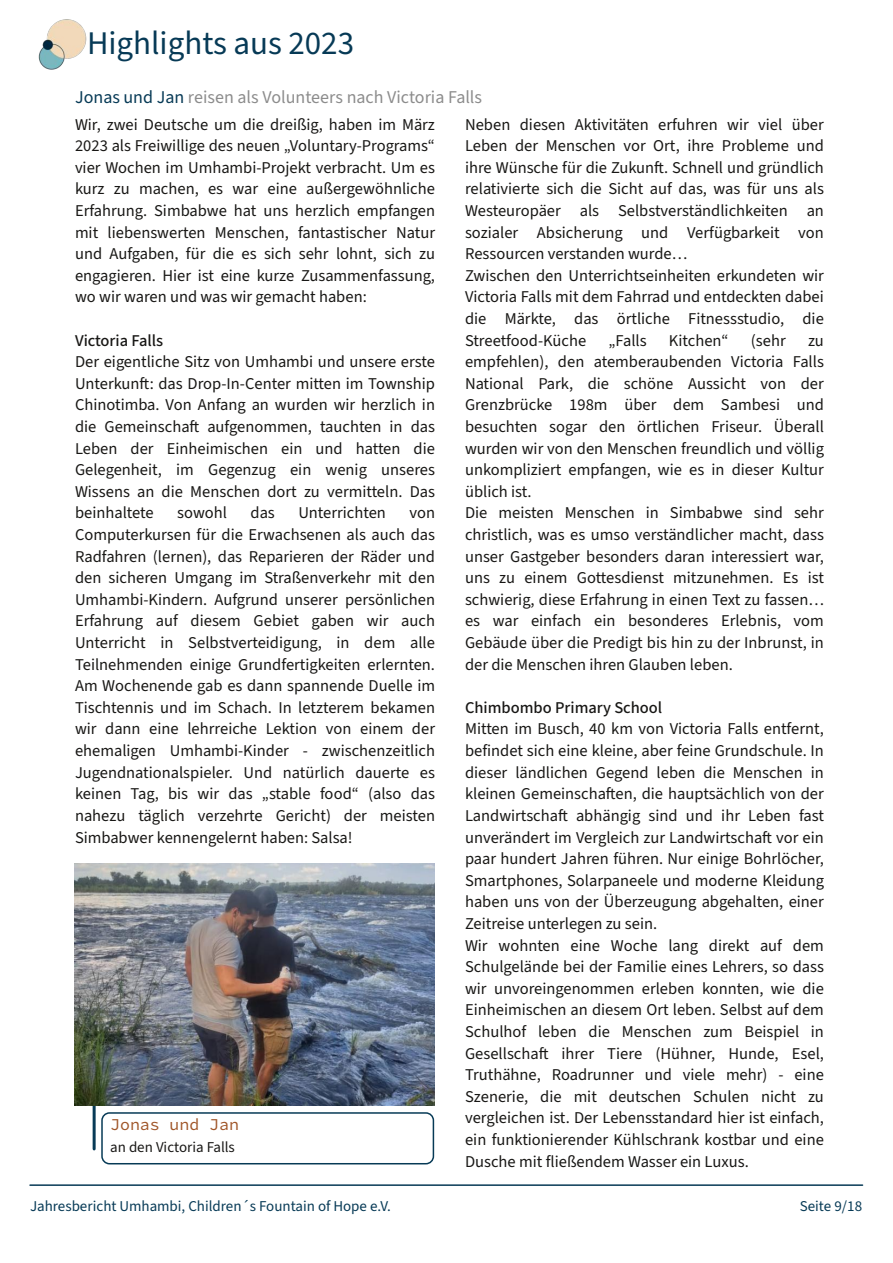
<style>
.page{position:relative;width:893px;height:1263px;background:#fff}
.page>*{position:absolute;margin:0;border:0;box-sizing:border-box;transform-origin:0 0}
.t1{font:33px "Source Sans 3";color:#073a56}
.t2{font:18px "Source Sans 3";letter-spacing:.005em;color:#8c8c8c}
.t3{font:16.5px/21.6px "Source Sans 3";color:#181715;text-align:justify}
.t4{font:500 16.5px "Source Sans 3";color:#181715}
.t5{font:16.5px "Source Code Pro";color:#a05629}
.t6{font:15px "Source Sans 3";color:#073a56}
.t7{font:15px "Source Sans 3";letter-spacing:-.005em;color:#181715}
.s1{color:#073a56}
</style>
<div class="page">
<hr style="left:30px;top:1184px;width:832px;height:2px;background:#073a56">
<img style="left:38px;top:20px;width:49px;height:49px">
<hr style="left:93px;top:924px;width:3px;height:225px;background:#073a56">
<img style="left:74px;top:863px;width:360px;height:242px">
<div style="left:101px;top:1112px;width:333px;height:52px;border:2px solid #073a56;border-radius:7px"></div>
<h1 class="t1" style="left:87px;top:21px;width:269px">Highlights aus 2023</h1>
<p class="t2" style="left:75px;top:85px;width:409px"><span class="s1">Jonas und Jan</span> reisen als Volunteers nach Victoria Falls</p>
<p class="t3" style="left:75px;top:113px;width:362px">Wir, zwei Deutsche um die dreißig, haben im März 2023 als Freiwillige des neuen „Voluntary‑Programs“ vier Wochen im Umhambi‑Projekt verbracht. Um es kurz zu machen, es war eine außergewöhnliche Erfahrung. Simbabwe hat uns herzlich empfangen mit liebenswerten Menschen, fantastischer Natur und Aufgaben, für die es sich sehr lohnt, sich zu engagieren. Hier ist eine kurze Zusammenfassung, wo wir waren und was wir gemacht haben:</p>
<p class="t4" style="left:75px;top:329px;width:90px">Victoria Falls</p>
<p class="t3" style="left:75px;top:351px;width:362px">Der eigentliche Sitz von Umhambi und unsere erste Unterkunft: das Drop‑In‑Center mitten im Township Chinotimba. Von Anfang an wurden wir herzlich in die Gemeinschaft aufgenommen, tauchten in das Leben der Einheimischen ein und hatten die Gelegenheit, im Gegenzug ein wenig unseres Wissens an die Menschen dort zu vermitteln. Das beinhaltete</p>
<p class="t3" style="left:465px;top:113px;width:360px;text-align:left">Neben diesen Aktivitäten erfuhren wir viel über Leben der Menschen vor Ort, ihre Probleme und ihre Wünsche für die Zukunft. Schnell und gründlich relativierte sich die Sicht auf das, was für uns als Westeuropäer als Selbstverständlichkeiten an sozialer Absicherung und Verfügbarkeit von Ressourcen verstanden wurde…<br>Zwischen den Unterrichtseinheiten erkundeten wir Victoria Falls mit dem Fahrrad und entdeckten dabei die Märkte, das örtliche Fitnessstudio, die Streetfood‑Küche</p>
<p class="t3" style="left:608px;top:329px;width:40px">„Falls</p>
<p class="t3" style="left:669px;top:329px;width:61px">Kitchen“</p>
<p class="t3" style="left:751px;top:329px;width:36px">(sehr</p>
<p class="t3" style="left:465px;top:329px;width:361px;text-align:left;text-indent:343px">zu empfehlen), den atemberaubenden Victoria Falls National Park, die schöne Aussicht von der Grenzbrücke 198m über dem Sambesi und besuchten sogar den örtlichen Friseur. Überall wurden wir von den Menschen freundlich und völlig unkompliziert empfangen, wie es in dieser Kultur üblich ist.<br>Die meisten Menschen in Simbabwe sind sehr christlich, was es umso verständlicher macht, dass unser Gastgeber besonders daran interessiert war, uns zu einem Gottesdienst mitzunehmen. Es ist schwierig, diese Erfahrung in einen Text zu fassen… es war einfach ein besonderes Erlebnis, vom Gebäude über die Predigt bis hin zu der Inbrunst, in der die Menschen ihren Glauben leben.</p>
<p class="t4" style="left:465px;top:696px;width:199px">Chimbombo Primary School</p>
<p class="t3" style="left:465px;top:718px;width:360px;text-align:left">Mitten im Busch, 40 km von Victoria Falls entfernt, befindet sich eine kleine, aber feine Grundschule. In dieser ländlichen Gegend leben die Menschen in kleinen Gemeinschaften, die hauptsächlich von der Landwirtschaft abhängig sind und ihr Leben fast unverändert im Vergleich zur Landwirtschaft vor ein paar hundert Jahren führen. Nur einige Bohrlöcher, Smartphones, Solarpaneele und moderne Kleidung haben uns von der Überzeugung abgehalten, einer Zeitreise unterlegen zu sein.<br>Wir wohnten eine Woche lang direkt auf dem Schulgelände bei der Familie eines Lehrers, so dass wir unvoreingenommen erleben konnten, wie die Einheimischen an diesem Ort leben. Selbst auf dem Schulhof leben die Menschen zum Beispiel in Gesellschaft ihrer Tiere (Hühner, Hunde, Esel, Truthähne, Roadrunner und viele mehr) ‑ eine Szenerie, die mit deutschen Schulen nicht zu vergleichen ist. Der Lebensstandard hier ist einfach, ein funktionierender Kühlschrank kostbar und eine Dusche mit fließendem Wasser ein Luxus.</p>
<p class="t3" style="left:177px;top:502px;width:51px">sowohl</p>
<p class="t3" style="left:251px;top:502px;width:26px">das</p>
<p class="t3" style="left:298px;top:502px;width:89px">Unterrichten</p>
<p class="t3" style="left:75px;top:502px;width:362px;text-indent:334px">von Computerkursen für die Erwachsenen als auch das Radfahren (lernen), das Reparieren der Räder und den sicheren Umgang im Straßenverkehr mit den Umhambi‑Kindern. Aufgrund unserer persönlichen Erfahrung auf diesem Gebiet gaben wir auch Unterricht in Selbstverteidigung, in dem alle Teilnehmenden einige Grundfertigkeiten erlernten.<br>Am Wochenende gab es dann spannende Duelle im Tischtennis und im Schach. In letzterem bekamen wir dann eine lehrreiche Lektion von einem der ehemaligen Umhambi‑Kinder ‑ zwischenzeitlich Jugendnationalspieler. Und natürlich dauerte es keinen Tag, bis wir das „stable food“ (also das nahezu täglich verzehrte Gericht) der meisten Simbabwer kennengelernt haben: Salsa!</p>
<p class="t5" style="left:110px;top:1114px;width:130px">Jonas und Jan</p>
<p class="t7" style="left:110px;top:1137px;width:126px">an den Victoria Falls</p>
<p class="t6" style="left:30px;top:1196px;width:362px">Jahresbericht Umhambi, Children´s Fountain of Hope e.V.</p>
<p class="t6" style="left:800px;top:1196px;width:64px">Seite 9/18</p>
</div>
